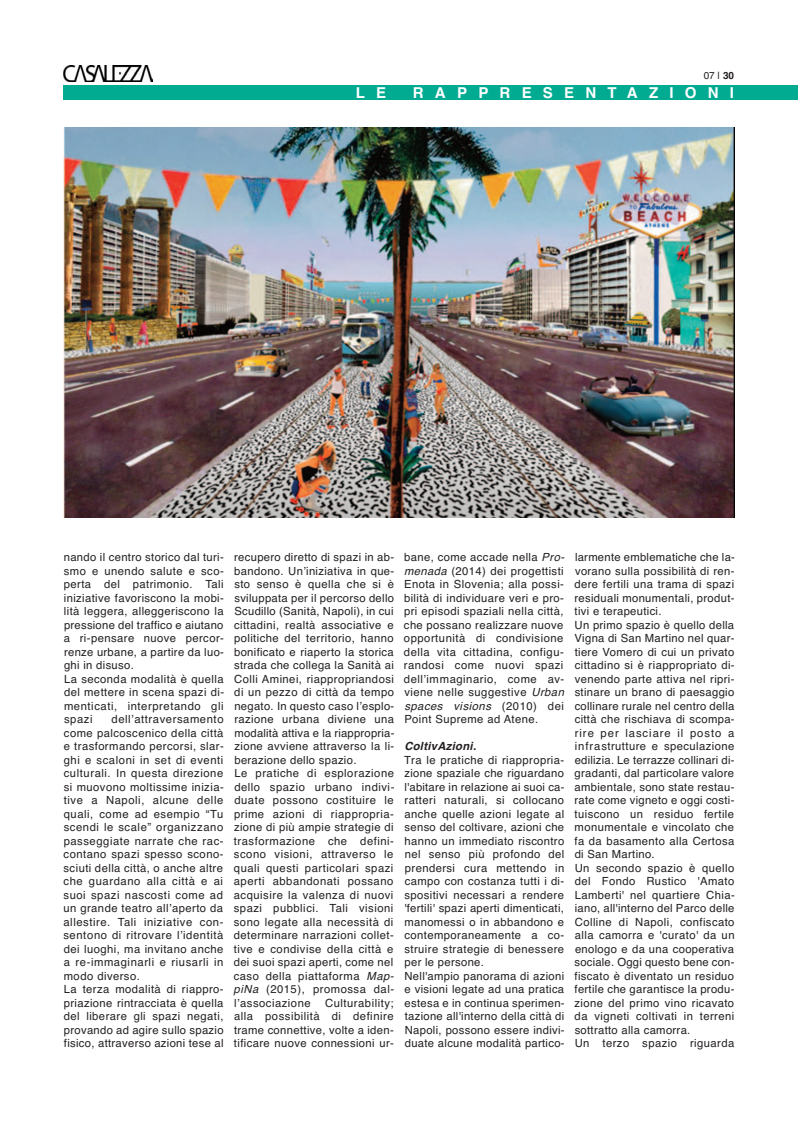
<style>
.page{position:relative;width:798px;height:1134px;background:#fff}
.page>*{position:absolute;margin:0;border:0;box-sizing:border-box;transform-origin:0 0}
.t1{font:700 15px "Helvetica";letter-spacing:.75em;color:#fff}
.t2{font:11.25px/13.5px "Helvetica";letter-spacing:.035em;color:#231f20}
.t3{font:10px "Helvetica";color:#231f20}
.s1{font-weight:700}
.s2{font-style:italic}
.s3{font-weight:700;font-style:italic}
</style>
<div class="page">
<div style="left:64px;top:85px;width:733px;height:14px;background:#00ab91"></div>
<img style="left:64px;top:128px;width:669px;height:389px">
<img style="left:64px;top:66px;width:88px;height:15px">
<p class="t3" style="left:703px;top:70px;width:32px">07 | <span class="s1">30</span></p>
<p class="t1" style="left:355px;top:84px;width:32px">L E</p>
<p class="t1" style="left:412px;top:84px;width:322px">RAPPRESENTAZIONI</p>
<p class="t2" style="left:64px;top:551px;width:162px">nando il centro storico dal turi&shy;smo e unendo salute e sco&shy;perta del patrimonio. Tali iniziative favoriscono la mobi&shy;lità leggera, alleggeriscono la pressione del traffico e aiutano a ri-pensare nuove percor&shy;renze urbane, a partire da luo&shy;ghi in disuso.<br>La seconda modalità è quella del mettere in scena spazi di&shy;menticati, interpretando gli spazi</p>
<p class="t2" style="left:63px;top:713px;width:162px;text-indent:48px">dell’attraversamento come palcoscenico della città e trasformando percorsi, slar&shy;ghi e scaloni in set di eventi culturali. In questa direzione si muovono moltissime inizia&shy;tive a Napoli, alcune delle quali, come ad esempio “Tu scendi le scale” organizzano passeggiate narrate che rac&shy;contano spazi spesso scono&shy;sciuti della città, o anche altre che guardano alla città e ai suoi spazi nascosti come ad un grande teatro all’aperto da allestire. Tali iniziative con&shy;sentono di ritrovare l’identità dei luoghi, ma invitano anche a re-immaginarli e riusarli in modo diverso.<br>La terza modalità di riappro&shy;priazione rintracciata è quella del liberare gli spazi negati, provando ad agire sullo spazio fisico, attraverso azioni tese al</p>
<p class="t2" style="left:233px;top:551px;width:162px">recupero diretto di spazi in ab&shy;bandono. Un’iniziativa in que&shy;sto senso è quella che si è sviluppata per il percorso dello<br>Scudillo (Sanità, Napoli), in cui cittadini, realtà associative e politiche del territorio, hanno bonificato e riaperto la storica strada che collega la Sanità ai<br>Colli Aminei, riappropriandosi di un pezzo di città da tempo negato. In questo caso l’esplo&shy;razione urbana diviene una modalità attiva e la riappropria&shy;zione avviene attraverso la li&shy;berazione dello spazio.<br>Le pratiche di esplorazione dello spazio urbano indivi&shy;duate possono costituire le prime azioni di riappropria&shy;zione di più ampie strategie di trasformazione che defini&shy;scono visioni, attraverso le quali questi particolari spazi aperti abbandonati possano acquisire la valenza di nuovi spazi pubblici. Tali visioni sono legate alla necessità di determinare narrazioni collet&shy;tive e condivise della città e dei suoi spazi aperti, come nel caso della piattaforma <span class="s2">Map&shy;piNa</span> (2015), promossa dal&shy;l’associazione</p>
<p class="t2" style="left:234px;top:996px;width:161px;text-align:justify;text-indent:91px">Culturability; alla possibilità di definire trame connettive, volte a iden&shy;tificare nuove connessioni ur-</p>
<p class="t2" style="left:404px;top:551px;width:162px;text-align:justify">bane, come accade nella <span class="s2">Pro&shy;menada-</span>(2014) dei progettisti Enota in Slovenia; alla possi&shy;bilità di individuare veri e pro&shy;pri episodi spaziali nella città, che possano realizzare nuove opportunità di condivisione della vita cittadina, configu&shy;randosi come nuovi spazi dell’immaginario, come av&shy;viene nelle suggestive <span class="s2">Urban spaces- visions-</span> (2010) dei Point Supreme ad Atene.</p>
<p class="t2" style="left:404px;top:740px;width:162px"><span class="s3">ColtivAzioni.<br></span>Tra le pratiche di riappropria&shy;zione spaziale che riguardano l'abitare in relazione ai suoi ca&shy;ratteri naturali, si collocano anche quelle azioni legate al senso del coltivare, azioni che hanno un immediato riscontro nel senso più profondo del prendersi cura mettendo in campo con costanza tutti i di&shy;spositivi necessari a rendere 'fertili' spazi aperti dimenticati, manomessi o in abbandono e contemporaneamente a co&shy;struire strategie di benessere per le persone.<br>Nell'ampio panorama di azioni e visioni legate ad una pratica estesa e in continua sperimen&shy;tazione all'interno della città di<br>Napoli, possono essere indivi&shy;duate alcune modalità partico-</p>
<p class="t2" style="left:574px;top:551px;width:162px">larmente emblematiche che la&shy;vorano sulla possibilità di ren&shy;dere fertili una trama di spazi residuali monumentali, produt&shy;tivi e terapeutici.<br>Un primo spazio è quello della<br>Vigna di San Martino nel quar&shy;tiere Vomero di cui un privato cittadino si è riappropriato di&shy;venendo parte attiva nel ripri&shy;stinare un brano di paesaggio collinare rurale nel centro della città che rischiava di scompa&shy;rire per lasciare il posto a infrastrutture e speculazione edilizia. Le terrazze collinari di&shy;gradanti, dal particolare valore ambientale, sono state restau&shy;rate come vigneto e oggi costi&shy;tuiscono un residuo fertile monumentale e vincolato che fa da basamento alla Certosa di San Martino.<br>Un secondo spazio è quello del Fondo Rustico 'Amato<br>Lamberti' nel quartiere Chia&shy;iano, all'interno del Parco delle<br>Colline di Napoli, confiscato alla camorra e 'curato' da un enologo e da una cooperativa sociale. Oggi questo bene con&shy;fiscato è diventato un residuo fertile che garantisce la produ&shy;zione del primo vino ricavato da vigneti coltivati in terreni sottratto alla camorra.<br>Un terzo spazio riguarda</p>
</div>
